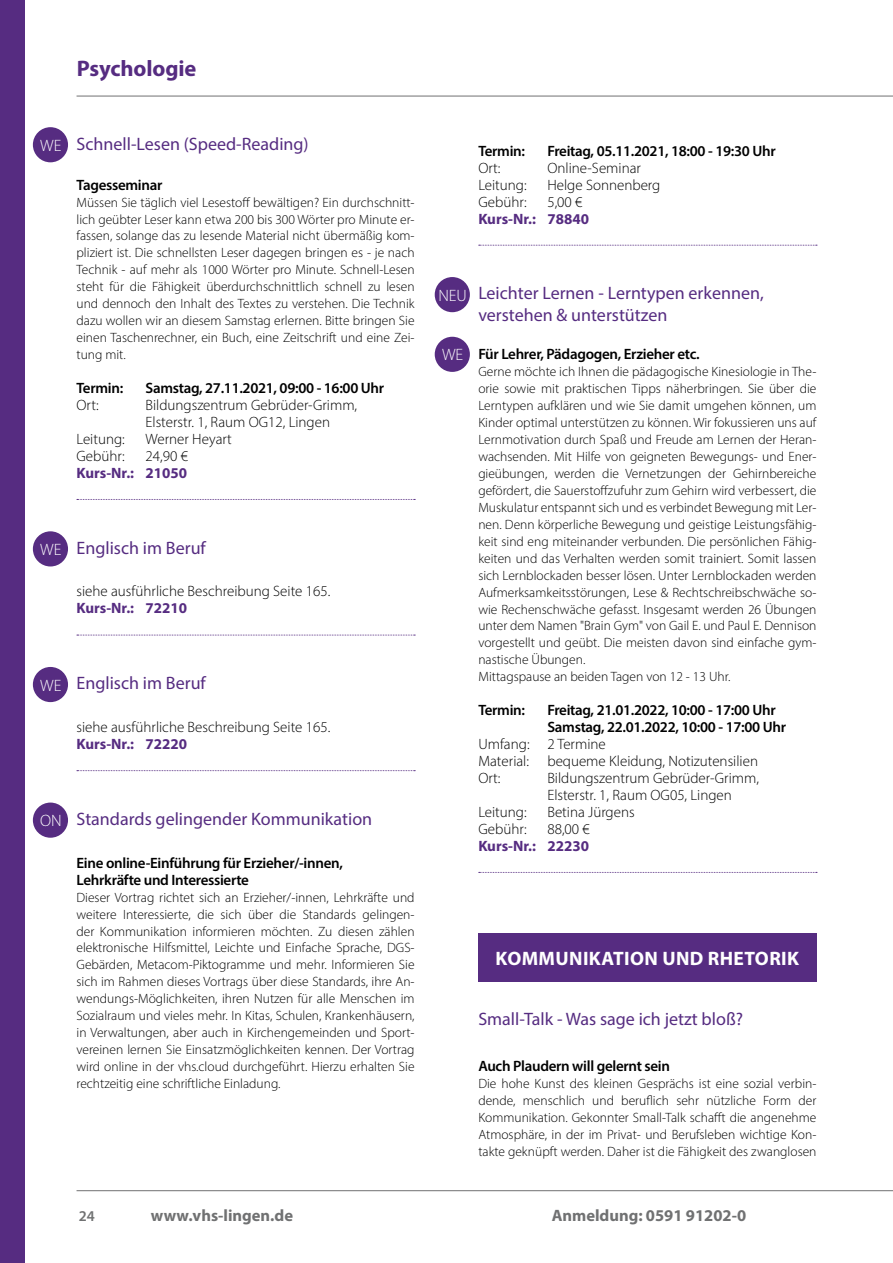
<style>
.page{position:relative;width:893px;height:1263px;background:#fff}
.page>*{position:absolute;margin:0;border:0;box-sizing:border-box;transform-origin:0 0}
.t1{font:700 22.5px "Myriad Pro";letter-spacing:-.005em;color:#562c81}
.t2{font:700 19.5px "Myriad Pro";letter-spacing:.02em;color:#fff}
.t3{font:18px/21.6px "Myriad Pro";color:#562c81}
.t4{font:700 16.5px "Myriad Pro";color:#707172}
.t5{font:300 16.5px "Myriad Pro";color:#fff}
.t6{font:300 15px/17px "Myriad Pro";color:#000}
.t7{font:600 15px/17px "Myriad Pro";letter-spacing:-.02em;color:#000}
.t8{font:700 15px "Myriad Pro";color:#562c81}
.t9{font:600 15px "Myriad Pro";color:#707172}
.t10{font:300 13.5px/17px "Myriad Pro";color:#000;text-align:justify}
</style>
<div class="page">
<hr style="left:77px;top:96px;width:816px;height:1px;background:#707172">
<hr style="left:77px;top:1190px;width:816px;height:1px;background:#707172">
<div style="left:0;top:0;width:25px;height:1263px;background:#562c81"></div>
<svg style="left:77px;top:499px;width:338px;height:1px"></svg>
<svg style="left:77px;top:635px;width:338px;height:1px"></svg>
<svg style="left:77px;top:770px;width:338px;height:1px"></svg>
<div style="left:33px;top:127px;width:35px;height:35px;background:#562c81;border-radius:50%"></div>
<div style="left:33px;top:531px;width:35px;height:35px;background:#562c81;border-radius:50%"></div>
<div style="left:33px;top:667px;width:35px;height:35px;background:#562c81;border-radius:50%"></div>
<div style="left:33px;top:802px;width:35px;height:36px;background:#562c81;border-radius:50%"></div>
<svg style="left:479px;top:245px;width:338px;height:1px"></svg>
<svg style="left:479px;top:872px;width:338px;height:1px"></svg>
<div style="left:478px;top:933px;width:338px;height:49px;background:#562c81"></div>
<div style="left:435px;top:277px;width:35px;height:35px;background:#562c81;border-radius:50%"></div>
<div style="left:435px;top:337px;width:35px;height:35px;background:#562c81;border-radius:50%"></div>
<h1 class="t1" style="left:77px;top:54px;width:121px">Psychologie</h1>
<p class="t5" style="left:40px;top:135px;width:23px">WE</p>
<h3 class="t3" style="left:77px;top:132px;width:234px">Schnell-Lesen (Speed-Reading)</h3>
<p class="t7" style="left:77px;top:176px;width:87px">Tagesseminar</p>
<p class="t10" style="left:77px;top:193px;width:340px">Müssen Sie täglich viel Lesestoff bewältigen? Ein durchschnitt&shy;lich geübter Leser kann etwa 200 bis 300 Wörter pro Minute er&shy;fassen, solange das zu lesende Material nicht übermäßig kom&shy;pliziert ist. Die schnellsten Leser dagegen bringen es - je nach Technik - auf mehr als 1000 Wörter pro Minute. Schnell-Lesen steht für die Fähigkeit überdurchschnittlich schnell zu lesen und dennoch den Inhalt des Textes zu verstehen. Die Technik dazu wollen wir an diesem Samstag erlernen. Bitte bringen Sie einen Taschenrechner, ein Buch, eine Zeitschrift und eine Zei&shy;tung mit.</p>
<p class="t7" style="left:77px;top:379px;width:48px">Termin:</p>
<p class="t7" style="left:146px;top:379px;width:240px">Samstag, 27.11.2021, 09:00 - 16:00 Uhr</p>
<p class="t6" style="left:77px;top:396px;width:24px">Ort:</p>
<p class="t6" style="left:146px;top:396px;width:213px">Bildungszentrum Gebrüder-Grimm,<br>Elsterstr. 1, Raum OG12, Lingen</p>
<p class="t6" style="left:77px;top:430px;width:50px">Leitung:</p>
<p class="t6" style="left:146px;top:430px;width:88px">Werner Heyart</p>
<p class="t6" style="left:77px;top:447px;width:50px">Gebühr:</p>
<p class="t6" style="left:146px;top:447px;width:44px">24,90 €</p>
<p class="t8" style="left:77px;top:463px;width:112px">Kurs-Nr.: 21050</p>
<p class="t5" style="left:40px;top:540px;width:23px">WE</p>
<h3 class="t3" style="left:77px;top:537px;width:131px">Englisch im Beruf</h3>
<p class="t6" style="left:77px;top:583px;width:255px">siehe ausführliche Beschreibung Seite 165.</p>
<p class="t8" style="left:77px;top:599px;width:112px">Kurs-Nr.: 72210</p>
<p class="t5" style="left:40px;top:675px;width:23px">WE</p>
<h3 class="t3" style="left:77px;top:672px;width:131px">Englisch im Beruf</h3>
<p class="t6" style="left:77px;top:718px;width:255px">siehe ausführliche Beschreibung Seite 165.</p>
<p class="t8" style="left:77px;top:734px;width:112px">Kurs-Nr.: 72220</p>
<p class="t7" style="left:478px;top:142px;width:48px">Termin:</p>
<p class="t7" style="left:547px;top:142px;width:230px">Freitag, 05.11.2021, 18:00 - 19:30 Uhr</p>
<p class="t6" style="left:478px;top:159px;width:24px">Ort:</p>
<p class="t6" style="left:547px;top:159px;width:95px">Online-Seminar</p>
<p class="t6" style="left:478px;top:176px;width:50px">Leitung:</p>
<p class="t6" style="left:547px;top:176px;width:115px">Helge Sonnenberg</p>
<p class="t6" style="left:478px;top:193px;width:50px">Gebühr:</p>
<p class="t6" style="left:547px;top:193px;width:37px">5,00 €</p>
<p class="t8" style="left:478px;top:209px;width:112px">Kurs-Nr.: 78840</p>
<p class="t5" style="left:438px;top:285px;width:30px">NEU</p>
<p class="t5" style="left:442px;top:345px;width:23px">WE</p>
<h3 class="t3" style="left:478px;top:282px;width:287px">Leichter Lernen - Lerntypen erkennen, verstehen &amp; unterstützen</h3>
<p class="t7" style="left:478px;top:345px;width:223px">Für Lehrer, Pädagogen, Erzieher etc.</p>
<p class="t10" style="left:478px;top:363px;width:340px;text-align:left">Gerne möchte ich Ihnen die pädagogische Kinesiologie in The&shy;orie sowie mit praktischen Tipps näherbringen. Sie über die Lerntypen aufklären und wie Sie damit umgehen können, um Kinder optimal unterstützen zu können. Wir fokussieren uns auf Lernmotivation durch Spaß und Freude am Lernen der Heran&shy;wachsenden. Mit Hilfe von geigneten Bewegungs- und Ener&shy;gieübungen, werden die Vernetzungen der Gehirnbereiche gefördert, die Sauerstoffzufuhr zum Gehirn wird verbessert, die Muskulatur entspannt sich und es verbindet Bewegung mit Ler&shy;nen. Denn körperliche Bewegung und geistige Leistungsfähig&shy;keit sind eng miteinander verbunden. Die persönlichen Fähig&shy;keiten und das Verhalten werden somit trainiert. Somit lassen sich Lernblockaden besser lösen. Unter Lernblockaden werden Aufmerksamkeitsstörungen, Lese &amp; Rechtschreibschwäche so&shy;wie Rechenschwäche gefasst. Insgesamt werden 26 Übungen unter dem Namen "Brain Gym" von Gail E. und Paul E. Dennison vorgestellt und geübt. Die meisten davon sind einfache gym&shy;nastische Übungen.<br>Mittagspause an beiden Tagen von 12 - 13 Uhr.</p>
<p class="t7" style="left:478px;top:701px;width:48px">Termin:</p>
<p class="t7" style="left:547px;top:701px;width:240px">Freitag, 21.01.2022, 10:00 - 17:00 Uhr<br>Samstag, 22.01.2022, 10:00 - 17:00 Uhr</p>
<p class="t6" style="left:478px;top:735px;width:281px">Umfang: 2 Termine<br>Material: bequeme Kleidung, Notizutensilien<br>Ort:</p>
<p class="t6" style="left:547px;top:769px;width:213px">Bildungszentrum Gebrüder-Grimm,<br>Elsterstr. 1, Raum OG05, Lingen</p>
<p class="t5" style="left:40px;top:811px;width:23px">ON</p>
<h3 class="t3" style="left:77px;top:808px;width:297px">Standards gelingender Kommunikation</h3>
<p class="t7" style="left:77px;top:854px;width:268px">Eine online-Einführung für Erzieher/-innen,<br>Lehrkräfte und Interessierte</p>
<p class="t10" style="left:77px;top:888px;width:340px">Dieser Vortrag richtet sich an Erzieher/-innen, Lehrkräfte und weitere Interessierte, die sich über die Standards gelingen&shy;der Kommunikation informieren möchten. Zu diesen zählen elektronische Hilfsmittel, Leichte und Einfache Sprache, DGS-Gebärden, Metacom-Piktogramme und mehr. Informieren Sie sich im Rahmen dieses Vortrags über diese Standards, ihre An&shy;wendungs-Möglichkeiten, ihren Nutzen für alle Menschen im Sozialraum und vieles mehr. In Kitas, Schulen, Krankenhäusern, in Verwaltungen, aber auch in Kirchengemeinden und Sport&shy;vereinen lernen Sie Einsatzmöglichkeiten kennen. Der Vortrag wird online in der vhs.cloud durchgeführt. Hierzu erhalten Sie rechtzeitig eine schriftliche Einladung.</p>
<p class="t6" style="left:478px;top:803px;width:50px">Leitung:</p>
<p class="t6" style="left:547px;top:803px;width:89px">Betina Jürgens</p>
<p class="t6" style="left:478px;top:820px;width:50px">Gebühr:</p>
<p class="t6" style="left:547px;top:820px;width:44px">88,00 €</p>
<p class="t8" style="left:478px;top:836px;width:112px">Kurs-Nr.: 22230</p>
<h2 class="t2" style="left:496px;top:945px;width:305px">KOMMUNIKATION UND RHETORIK</h2>
<h3 class="t3" style="left:478px;top:1007px;width:266px">Small-Talk - Was sage ich jetzt bloß?</h3>
<p class="t7" style="left:478px;top:1057px;width:193px">Auch Plaudern will gelernt sein</p>
<p class="t10" style="left:478px;top:1075px;width:340px">Die hohe Kunst des kleinen Gesprächs ist eine sozial verbin&shy;dende, menschlich und beruflich sehr nützliche Form der Kommunikation. Gekonnter Small-Talk schafft die angenehme Atmosphäre, in der im Privat- und Berufsleben wichtige Kon&shy;takte geknüpft werden. Daher ist die Fähigkeit des zwanglosen</p>
<p class="t9" style="left:79px;top:1206px;width:18px">24</p>
<p class="t4" style="left:151px;top:1204px;width:144px">www.vhs-lingen.de</p>
<p class="t4" style="left:552px;top:1204px;width:196px">Anmeldung: 0591 91202-0</p>
</div>
